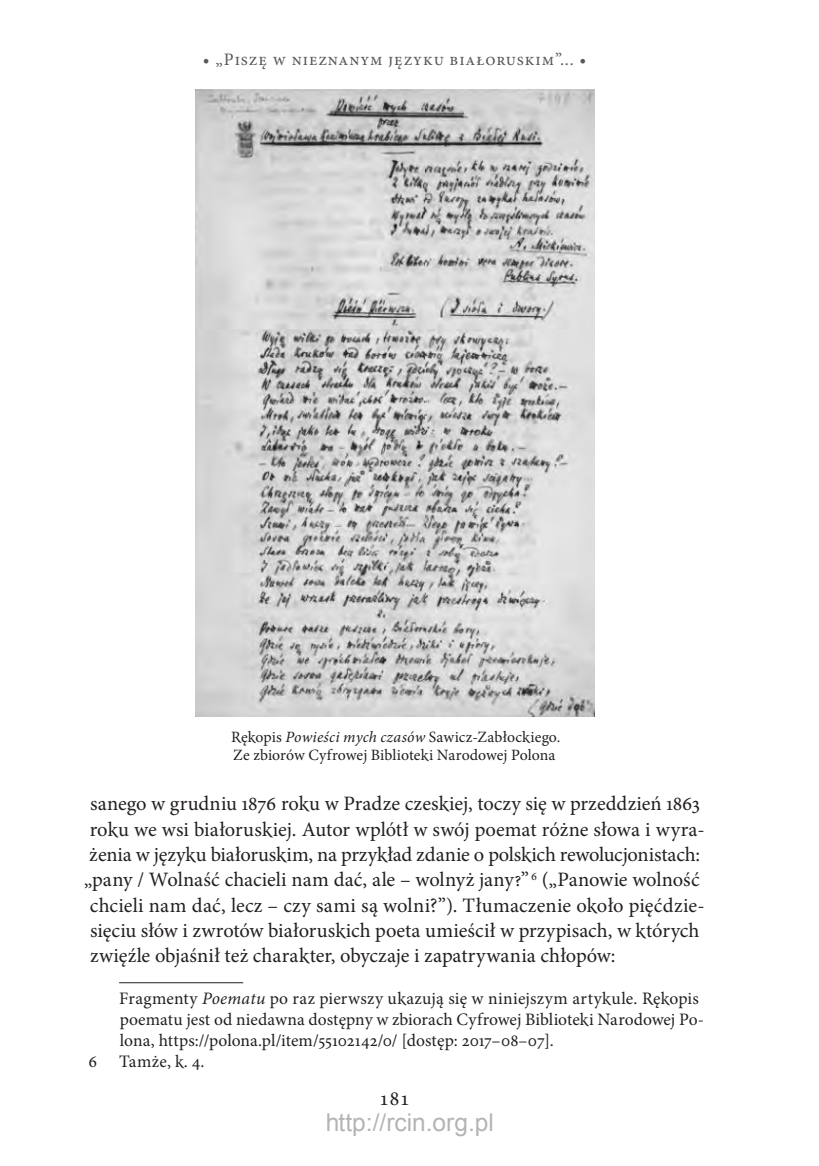
<style>
.page{position:relative;width:819px;height:1166px;background:#fff}
.page>*{position:absolute;margin:0;border:0;box-sizing:border-box;transform-origin:0 0}
.t1{font:24.5px "Arial";color:rgb(0 0 0/.3)}
.t2{font:21px "Minion Pro";color:#231f20}
.t3{font:20.47px "Minion Pro";letter-spacing:-.015em;color:#231f20}
.t4{font:17.5px "Minion Pro";letter-spacing:-.005em;color:#231f20}
.t5{font:17.5px "Minion Pro";letter-spacing:.05em;color:#57585a}
.t6{font:15.75px/17.5px "Minion Pro";letter-spacing:.005em;color:#231f20}
.s1{font-style:italic}
</style>
<div class="page">
<hr style="left:119px;top:982px;width:124px;height:1px;background:#231f20">
<img style="left:195px;top:89px;width:399px;height:627px">
<p class="t5" style="left:203px;top:48px;width:385px">• „Piszę w nieznanym języku białoruskim”... •</p>
<p class="t6" style="left:231px;top:728px;width:331px">Rękopis <span class="s1">Powieści mych czasów</span> Sawicz-Zabłockiego.<br>Ze zbiorów Cyfrowej Biblioteki Narodowej Polona</p>
<p class="t3" style="left:90px;top:790px;width:611px">sanego w grudniu 1876 roku w Pradze czeskiej, toczy się w przeddzień 1863</p>
<p class="t3" style="left:90px;top:815px;width:616px">roku we wsi białoruskiej. Autor wplótł w swój poemat różne słowa i wyra-</p>
<p class="t3" style="left:89px;top:841px;width:612px">żenia w języku białoruskim, na przykład zdanie o polskich rewolucjonistach:</p>
<p class="t3" style="left:84px;top:866px;width:617px">„pany / Wolnaść chacieli nam dać, ale – wolnyż jany?” <sup>6</sup> („Panowie wolność</p>
<p class="t3" style="left:90px;top:891px;width:616px">chcieli nam dać, lecz – czy sami są wolni?”). Tłumaczenie około pięćdzie-</p>
<p class="t3" style="left:90px;top:917px;width:610px">sięciu słów i zwrotów białoruskich poeta umieścił w przypisach, w których</p>
<p class="t3" style="left:90px;top:942px;width:527px">zwięźle objaśnił też charakter, obyczaje i zapatrywania chłopów:</p>
<p class="t4" style="left:119px;top:986px;width:581px">Fragmenty <span class="s1">Poematu</span> po raz pierwszy ukazują się w niniejszym artykule. Rękopis</p>
<p class="t4" style="left:120px;top:1007px;width:585px">poematu jest od niedawna dostępny w zbiorach Cyfrowej Biblioteki Narodowej Po-</p>
<p class="t4" style="left:120px;top:1028px;width:435px">lona, https://polona.pl/item/55102142/0/ [dostęp: 2017–08–07].</p>
<p class="t4" style="left:88px;top:1049px;width:117px">6 Tamże, k. 4.</p>
<p class="t2" style="left:379px;top:1084px;width:32px">181</p>
<p class="t1" style="left:325px;top:1106px;width:170px">http://rcin.org.pl</p>
</div>
